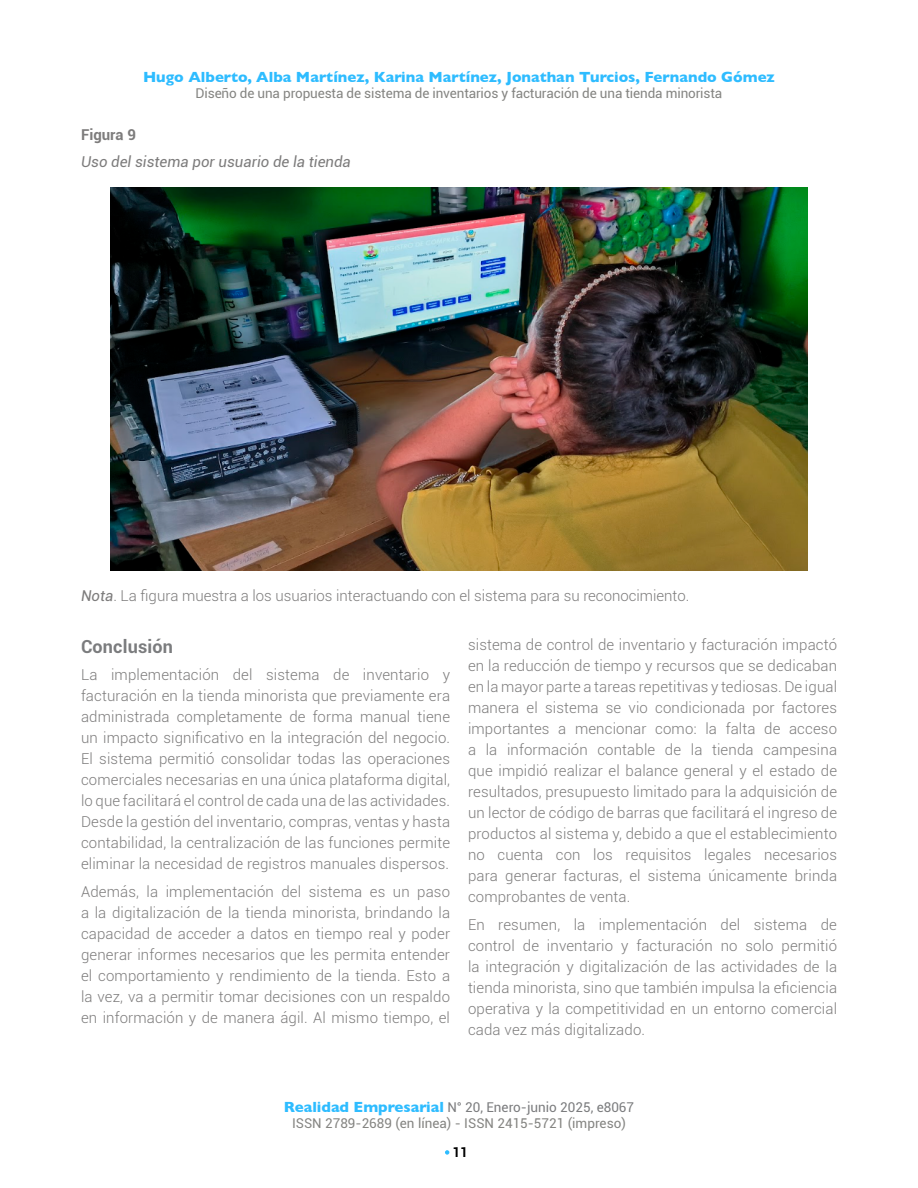
<style>
.page{position:relative;width:918px;height:1188px;background:#fff}
.page>*{position:absolute;margin:0;border:0;box-sizing:border-box;transform-origin:0 0}
.t1{font:700 18px "Roboto";letter-spacing:.01em;color:#7b7c7e}
.t2{font:300 15px/21px "Roboto";letter-spacing:.01em;color:#7d7c7c;text-align:justify}
.t3{font:700 15px "Gill Sans";color:#2ebcff}
.t4{font:italic 15px "Roboto";color:#7d7c7c}
.t5{font:700 15px "Roboto";color:#7d7c7c}
.t6{font:13.5px/16.2px "Roboto";letter-spacing:-.01em;color:#858582;text-align:center}
.t7{font:700 13.5px "Roboto";color:#000}
.s1{font-weight:400;font-style:italic}
.s2{font-family:"Gill Sans";font-weight:700;font-size:15px;color:#2ebcff}
.s3{color:#7b7c7e}
</style>
<div class="page">
<svg style="left:445px;top:1150px;width:4px;height:5px"></svg>
<img style="left:111px;top:188px;width:696px;height:382px">
<p class="t3" style="left:143px;top:65px;width:633px">Hugo Alberto, Alba Martínez, Karina Martínez, Jonathan Turcios, Fernando Gómez</p>
<p class="t6" style="left:196px;top:85px;width:528px">Diseño de una propuesta de sistema de inventarios y facturación de una tienda minorista</p>
<p class="t5" style="left:81px;top:124px;width:56px">Figura 9</p>
<p class="t4" style="left:81px;top:151px;width:271px">Uso del sistema por usuario de la tienda</p>
<p class="t2" style="left:81px;top:584px;width:610px"><span class="s1">Nota</span>. La figura muestra a los usuarios interactuando con el sistema para su reconocimiento.</p>
<p class="t1" style="left:81px;top:633px;width:94px">Conclusión</p>
<p class="t2" style="left:81px;top:664px;width:371px">La implementación del sistema de inventario y facturación en la tienda minorista que previamente era administrada completamente de forma manual tiene un impacto significativo en la integración del negocio.<br>El sistema permitió consolidar todas las operaciones comerciales necesarias en una única plataforma digital, lo que facilitará el control de cada una de las actividades.<br>Desde la gestión del inventario, compras, ventas y hasta contabilidad, la centralización de las funciones permite eliminar la necesidad de registros manuales dispersos.</p>
<p class="t2" style="left:81px;top:881px;width:371px">Además, la implementación del sistema es un paso a la digitalización de la tienda minorista, brindando la capacidad de acceder a datos en tiempo real y poder generar informes necesarios que les permita entender el comportamiento y rendimiento de la tienda. Esto a la vez, va a permitir tomar decisiones con un respaldo en información y de manera ágil. Al mismo tiempo, el</p>
<p class="t2" style="left:468px;top:634px;width:371px">sistema de control de inventario y facturación impactó en la reducción de tiempo y recursos que se dedicaban en la mayor parte a tareas repetitivas y tediosas. De igual manera el sistema se vio condicionada por factores importantes a mencionar como: la falta de acceso a la información contable de la tienda campesina que impidió realizar el balance general y el estado de resultados, presupuesto limitado para la adquisición de un lector de código de barras que facilitará el ingreso de productos al sistema y, debido a que el establecimiento no cuenta con los requisitos legales necesarios para generar facturas, el sistema únicamente brinda comprobantes de venta.</p>
<p class="t2" style="left:468px;top:914px;width:371px">En resumen, la implementación del sistema de control de inventario y facturación no solo permitió la integración y digitalización de las actividades de la tienda minorista, sino que también impulsa la eficiencia operativa y la competitividad en un entorno comercial cada vez más digitalizado.</p>
<p class="t6" style="left:284px;top:1098px;width:352px"><span class="s2">Realidad Empresarial</span> <span class="s3">N° 20, Enero-junio 2025, e8067<br></span>ISSN 2789-2689 (en línea) - ISSN 2415-5721 (impreso)</p>
<p class="t7" style="left:453px;top:1143px;width:17px">11</p>
</div>
